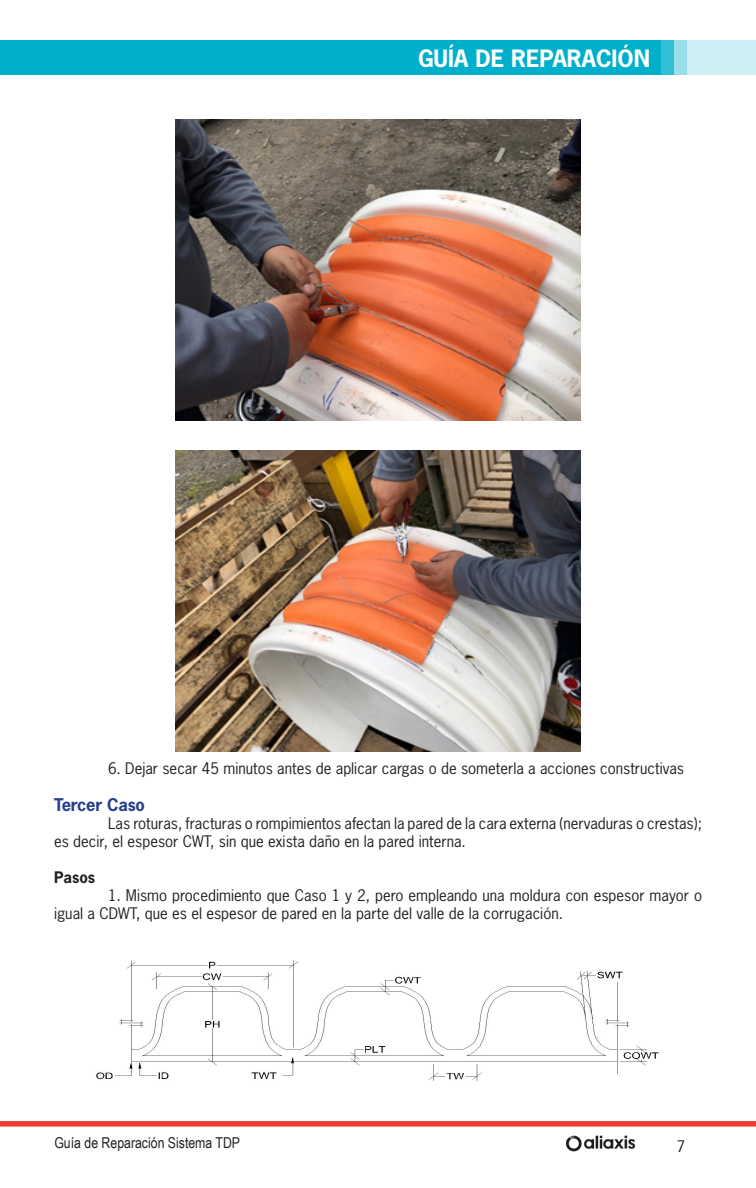
<style>
.page{position:relative;width:756px;height:1188px;background:#fff}
.page>*{position:absolute;margin:0;border:0;box-sizing:border-box;transform-origin:0 0}
.t1{font:700 22.5px "News Gothic Std";color:#fff}
.t2{font:700 16.5px "News Gothic Std";letter-spacing:-.01em;color:#253f8e}
.t3{font:15px/18px "News Gothic Std";color:#231f20}
.t4{font:15px "Arial Narrow";color:#231f20}
.t5{font:700 15px "News Gothic Std";color:#231f20}
</style>
<div class="page">
<div style="left:0;top:1121px;width:756px;height:6px;background:#ee3e34"></div>
<div style="left:0;top:41px;width:756px;height:34px;background:#00b0cb"></div>
<div style="left:687px;top:41px;width:69px;height:34px;background:#cceff4"></div>
<div style="left:674px;top:41px;width:13px;height:34px;background:#99dfea"></div>
<div style="left:661px;top:41px;width:13px;height:34px;background:#32bfd5"></div>
<img style="left:551px;top:1126px;width:97px;height:26px">
<img style="left:175px;top:119px;width:406px;height:302px">
<img style="left:175px;top:450px;width:406px;height:301px">
<img style="left:96px;top:960px;width:563px;height:121px">
<p class="t1" style="left:418px;top:44px;width:234px">GUÍA DE REPARACIÓN</p>
<p class="t3" style="left:108px;top:760px;width:578px">6. Dejar secar 45 minutos antes de aplicar cargas o de someterla a acciones constructivas</p>
<p class="t2" style="left:54px;top:793px;width:93px">Tercer Caso</p>
<p class="t3" style="left:54px;top:814px;width:650px;text-indent:54px">Las roturas, fracturas o rompimientos afectan la pared de la cara externa (nervaduras o crestas); es decir, el espesor CWT, sin que exista daño en la pared interna.</p>
<p class="t5" style="left:54px;top:867px;width:43px">Pasos</p>
<p class="t3" style="left:54px;top:886px;width:650px;text-indent:54px">1. Mismo procedimiento que Caso 1 y 2, pero empleando una moldura con espesor mayor o igual a CDWT, que es el espesor de pared en la parte del valle de la corrugación.</p>
<p class="t4" style="left:54px;top:1132px;width:187px">Guía de Reparación Sistema TDP</p>
<p class="t3" style="left:676px;top:1137px;width:10px">7</p>
</div>
